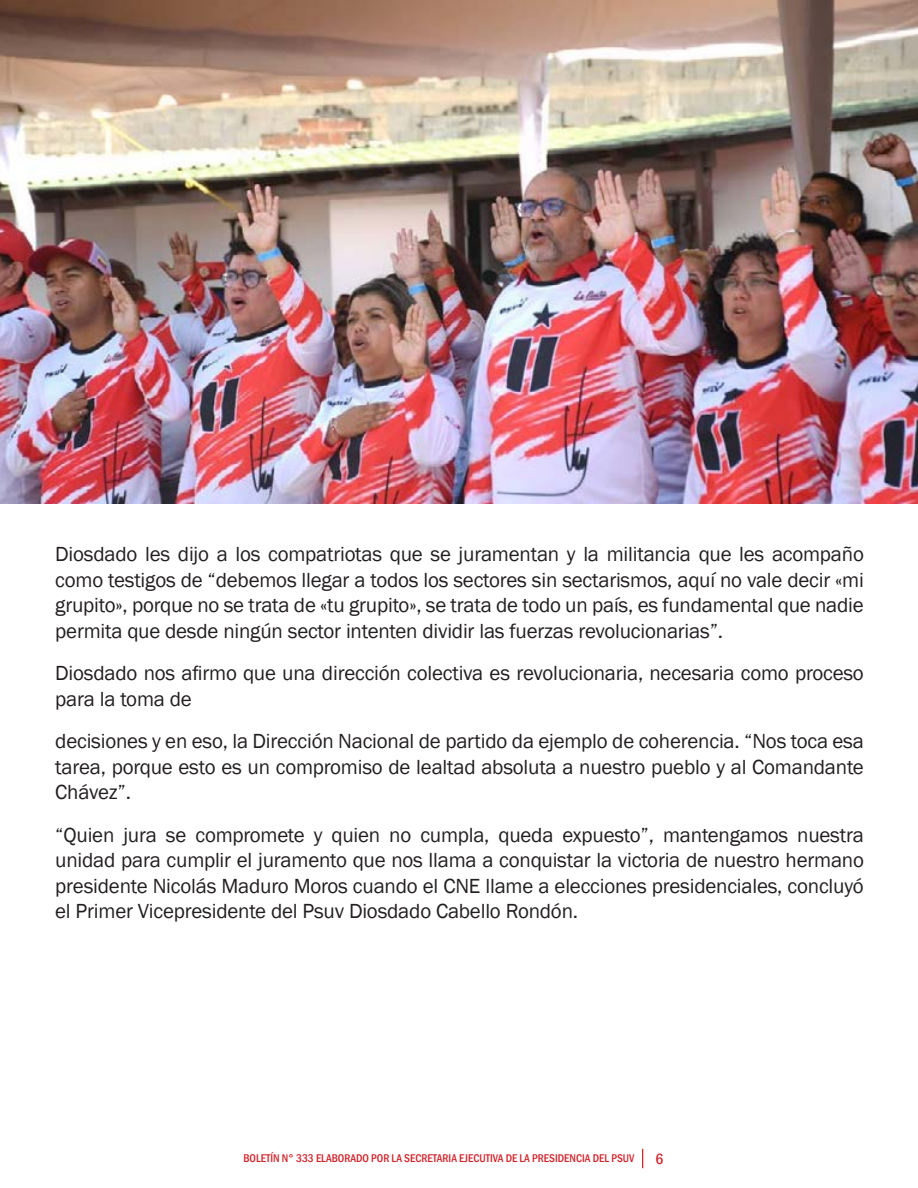
<style>
.page{position:relative;width:918px;height:1188px;background:#fff}
.page>*{position:absolute;margin:0;border:0;box-sizing:border-box;transform-origin:0 0}
.Estilo_de_párrafo_1{font:21px/25.5px "Franklin Gothic";letter-spacing:-.01em;color:#231f20;text-align:justify}
.t1{font:500 condensed 15.3px "Franklin Gothic";color:#d1232a}
.t2{font:500 condensed 11.55px "Franklin Gothic";color:#d1232a}
</style>
<div class="page">
<svg style="left:642px;top:1149px;width:1px;height:19px"></svg>
<img style="left:0;top:0;width:918px;height:503px">
<p class="Estilo_de_párrafo_1" style="left:55px;top:542px;width:810px">Diosdado les dijo a los compatriotas que se juramentan y la militancia que les acompaño como testigos de “debemos llegar a todos los sectores sin sectarismos, aquí no vale decir «mi grupito», porque no se trata de «tu grupito», se trata de todo un país, es fundamental que nadie permita que desde ningún sector intenten dividir las fuerzas revolucionarias”.</p>
<p class="Estilo_de_párrafo_1" style="left:55px;top:661px;width:810px">Diosdado nos afirmo que una dirección colectiva es revolucionaria, necesaria como proceso para la toma de</p>
<p class="Estilo_de_párrafo_1" style="left:55px;top:729px;width:810px">decisiones y en eso, la Dirección Nacional de partido da ejemplo de coherencia. “Nos toca esa tarea, porque esto es un compromiso de lealtad absoluta a nuestro pueblo y al Comandante Chávez”.</p>
<p class="Estilo_de_párrafo_1" style="left:55px;top:823px;width:810px">“Quien jura se compromete y quien no cumpla, queda expuesto”, mantengamos nuestra unidad para cumplir el juramento que nos llama a conquistar la victoria de nuestro hermano presidente Nicolás Maduro Moros cuando el CNE llame a elecciones presidenciales, concluyó el Primer Vicepresidente del Psuv Diosdado Cabello Rondón.</p>
<p class="t2" style="left:243px;top:1150px;width:393px">BOLETÍN N° 333 ELABORADO POR LA SECRETARIA EJECUTIVA DE LA PRESIDENCIA DEL PSUV</p>
<p class="t1" style="left:655px;top:1149px;width:9px">6</p>
</div>
